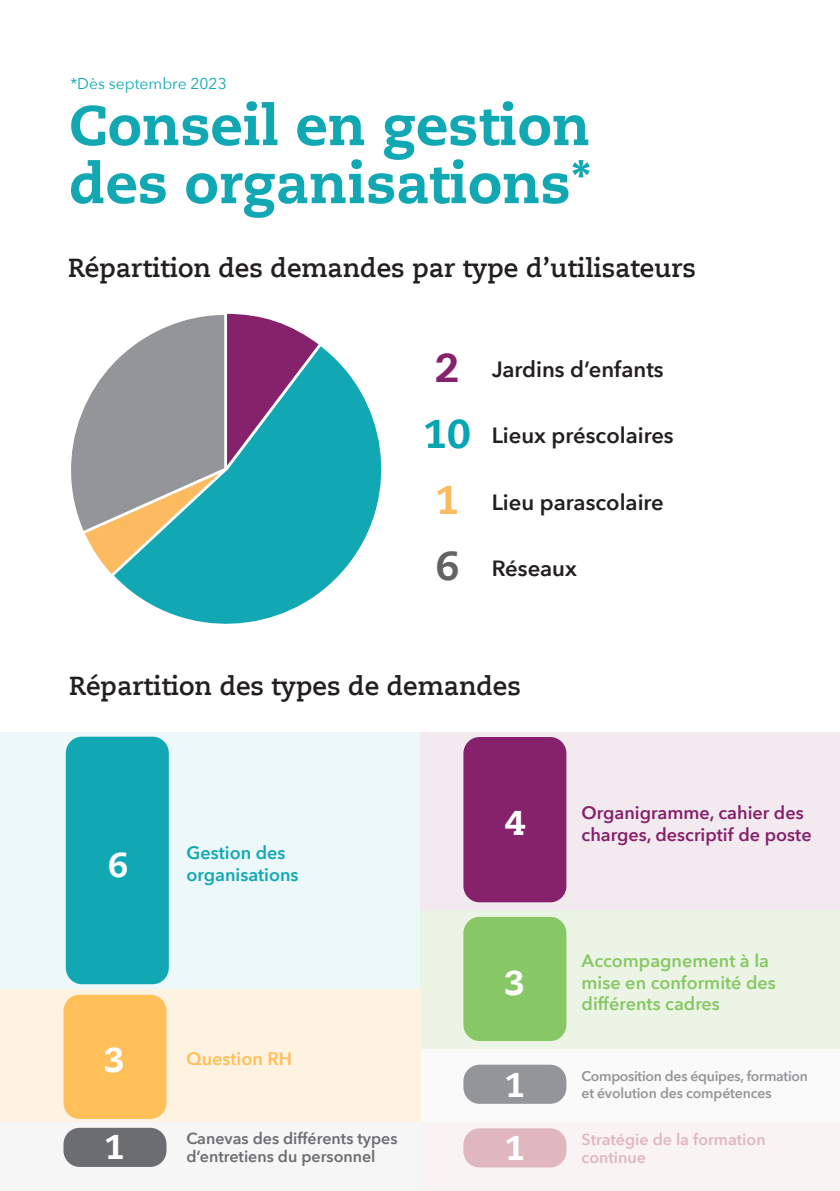
<style>
.page{position:relative;width:840px;height:1191px;background:#fff}
.page>*{position:absolute;margin:0;border:0;box-sizing:border-box;transform-origin:0 0}
.Titres{font:800 56px "Caecilia LT Pro 85";color:#11a8b4}
.sous_titres{font:800 40px "Caecilia LT Pro 85";color:#06a5b4}
.sous_titres-2{font:800 40px "Caecilia LT Pro 85";color:#86216b}
.sous_titres-3{font:800 40px "Caecilia LT Pro 85";color:#fcba61}
.sous_titres-4{font:800 40px "Caecilia LT Pro 85";color:#636366}
.sous_titres-5{font:800 34.2px "Caecilia LT Pro 85";color:#fff}
.sous_titres-6{font:700 26px "Caecilia LT Pro 75";color:#231f20}
.titre_4{font:600 22px "Avenir Next";color:#231f20}
.titre_4-2{font:600 18px/21.6px "Avenir Next";color:#87c765}
.titre_4-3{font:600 18px/21.6px "Avenir Next";color:#86216b}
.titre_4-4{font:600 18px "Avenir Next";color:#11a8b4}
.titre_4-5{font:600 18px "Avenir Next";color:#ffbf59}
.titre_4-6{font:600 16px/18px "Avenir Next";color:#6c6d70}
.titre_4-7{font:600 16px/18px "Avenir Next";color:#e0b7be}
.Style_de_paragraphe_2{font:15.6px "Avenir Next";color:#11a8b4}
.titre_4-8{font:600 14px/16.8px "Avenir Next";letter-spacing:-.02em;color:#939598}
</style>
<div class="page">
<div style="left:0;top:731px;width:420px;height:259px;background:#edf8fa"></div>
<div style="left:420px;top:1049px;width:419px;height:73px;background:#fafafa"></div>
<div style="left:420px;top:910px;width:419px;height:139px;background:#ecf5e5"></div>
<div style="left:420px;top:731px;width:419px;height:179px;background:#f2eaef"></div>
<div style="left:420px;top:1122px;width:419px;height:69px;background:#f9f3f3"></div>
<div style="left:0;top:1122px;width:420px;height:69px;background:#f6f6f7"></div>
<div style="left:0;top:989px;width:420px;height:133px;background:#fef3e1"></div>
<div style="left:463px;top:1064px;width:103px;height:39px;background:#939598;border-radius:16px"></div>
<div style="left:463px;top:1128px;width:103px;height:39px;background:#e0b7be;border-radius:16px"></div>
<div style="left:63px;top:1127px;width:103px;height:39px;background:#6c6d70;border-radius:16px"></div>
<div style="left:63px;top:994px;width:103px;height:125px;background:#ffbf59;border-radius:16px"></div>
<div style="left:463px;top:917px;width:103px;height:124px;background:#87c765;border-radius:16px"></div>
<div style="left:463px;top:737px;width:103px;height:165px;background:#86216b;border-radius:16px"></div>
<div style="left:66px;top:736px;width:103px;height:248px;background:#11a8b4;border-radius:16px"></div>
<svg style="left:118px;top:349px;width:264px;height:275px"></svg>
<svg style="left:71px;top:313px;width:253px;height:267px;background:#7aa0a8"></svg>
<p class="Style_de_paragraphe_2" style="left:70px;top:71px;width:158px">*Dès septembre 2023</p>
<p class="Titres" style="left:69px;top:87px;width:522px">Conseil en gestion</p>
<p class="Titres" style="left:69px;top:145px;width:523px">des organisations*</p>
<p class="sous_titres-6" style="left:68px;top:250px;width:629px">Répartition des demandes par type d’utilisateurs</p>
<p class="sous_titres-2" style="left:435px;top:340px;width:25px">2</p>
<p class="sous_titres" style="left:423px;top:406px;width:49px">10</p>
<p class="sous_titres-3" style="left:435px;top:472px;width:25px">1</p>
<p class="sous_titres-4" style="left:435px;top:538px;width:25px">6</p>
<p class="titre_4" style="left:491px;top:350px;width:173px">Jardins d’enfants</p>
<p class="titre_4" style="left:491px;top:416px;width:183px">Lieux préscolaires</p>
<p class="titre_4" style="left:491px;top:483px;width:173px">Lieu parascolaire</p>
<p class="titre_4" style="left:491px;top:549px;width:87px">Réseaux</p>
<p class="sous_titres-6" style="left:69px;top:668px;width:453px">Répartition des types de demandes</p>
<p class="sous_titres-5" style="left:108px;top:841px;width:22px">6</p>
<p class="titre_4-4" style="left:186px;top:837px;width:100px">Gestion des</p>
<p class="titre_4-4" style="left:186px;top:859px;width:113px">organisations</p>
<p class="sous_titres-5" style="left:104px;top:1036px;width:22px">3</p>
<p class="sous_titres-5" style="left:104px;top:1123px;width:22px">1</p>
<p class="titre_4-5" style="left:186px;top:1042px;width:107px">Question RH</p>
<p class="titre_4-6" style="left:186px;top:1128px;width:212px">Canevas des différents types d’entretiens du personnel</p>
<p class="sous_titres-5" style="left:504px;top:799px;width:22px">4</p>
<p class="sous_titres-5" style="left:504px;top:959px;width:22px">3</p>
<p class="sous_titres-5" style="left:504px;top:1061px;width:22px">1</p>
<p class="sous_titres-5" style="left:504px;top:1124px;width:22px">1</p>
<p class="titre_4-3" style="left:581px;top:801px;width:231px">Organigramme, cahier des charges, descriptif de poste</p>
<p class="titre_4-2" style="left:581px;top:949px;width:196px">Accompagnement à la mise en conformité des différents cadres</p>
<p class="titre_4-8" style="left:581px;top:1067px;width:228px">Composition des équipes, formation et évolution des compétences</p>
<p class="titre_4-7" style="left:581px;top:1130px;width:185px">Stratégie de la formation continue</p>
</div>
